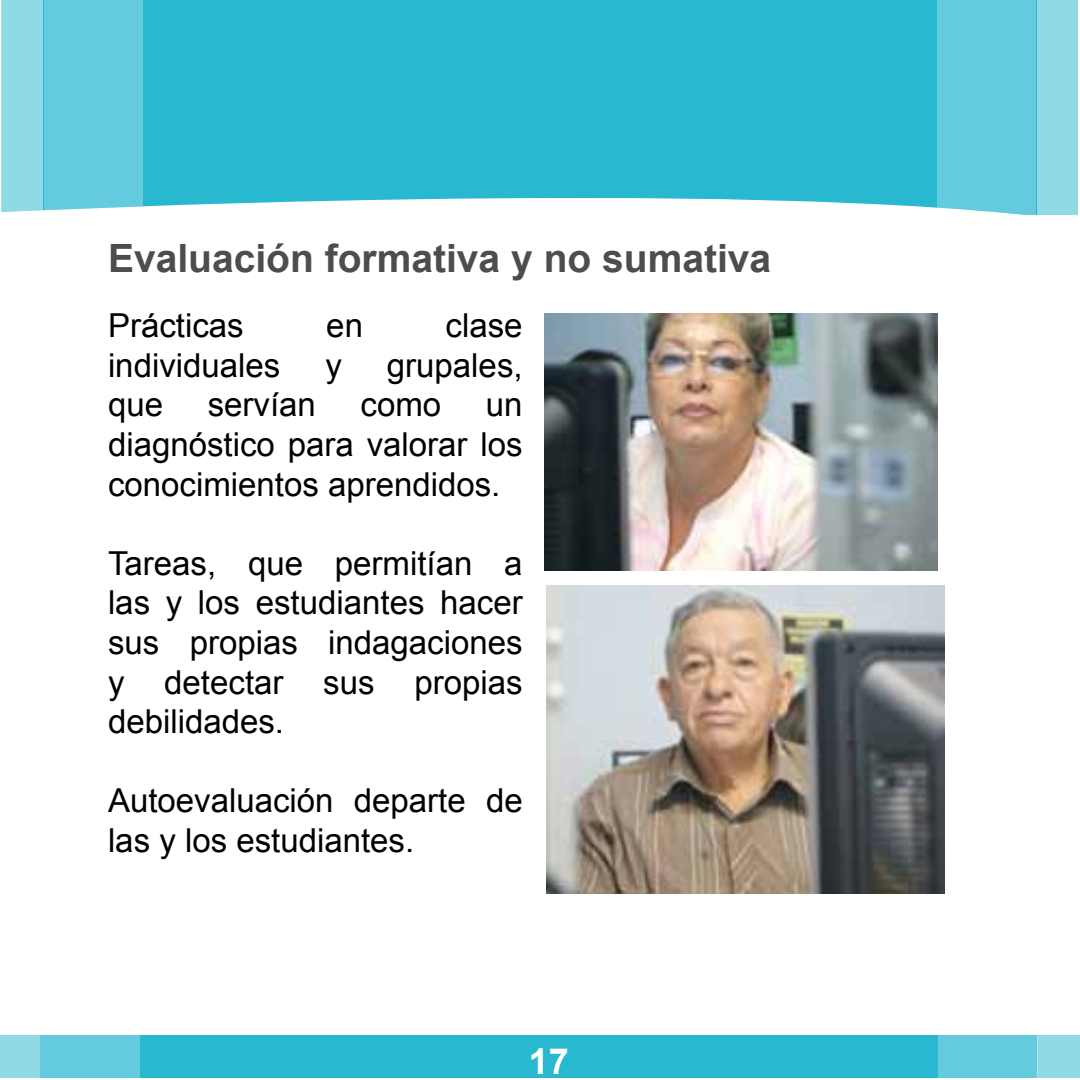
<style>
.page{position:relative;width:1080px;height:1080px;background:#fff}
.page>*{position:absolute;margin:0;border:0;box-sizing:border-box;transform-origin:0 0}
.t1{font:700 39px "Arial";color:#4d4d4f}
.t2{font:700 36px "Arial";color:#fff}
.t3{font:33px/39.6px "Arial";color:#000;text-align:justify}
</style>
<div class="page">
<div style="left:43px;top:0;width:994px;height:215px;background:#28b8d0"></div>
<div style="left:1037px;top:0;width:41px;height:215px;background:#90dae6"></div>
<div style="left:938px;top:0;width:98px;height:215px;background:#63cbdd"></div>
<div style="left:2px;top:0;width:41px;height:214px;background:#90dae6"></div>
<div style="left:44px;top:0;width:98px;height:214px;background:#63cbdd"></div>
<div style="left:0;top:1035px;width:1080px;height:43px;background:#28b8d0"></div>
<div style="left:0;top:1035px;width:40px;height:43px;background:#90dae6"></div>
<div style="left:40px;top:1035px;width:99px;height:43px;background:#63cbdd"></div>
<div style="left:1038px;top:1035px;width:42px;height:43px;background:#90dae6"></div>
<div style="left:938px;top:1035px;width:100px;height:43px;background:#63cbdd"></div>
<img style="left:545px;top:313px;width:392px;height:257px">
<img style="left:547px;top:585px;width:398px;height:309px">
<p class="t1" style="left:108px;top:233px;width:665px">Evaluación formativa y no sumativa</p>
<p class="t3" style="left:108px;top:306px;width:137px">Prácticas</p>
<p class="t3" style="left:326px;top:306px;width:38px">en</p>
<p class="t3" style="left:446px;top:306px;width:79px">clase</p>
<p class="t3" style="left:108px;top:346px;width:174px">individuales</p>
<p class="t3" style="left:325px;top:346px;width:18px">y</p>
<p class="t3" style="left:387px;top:346px;width:137px">grupales,</p>
<p class="t3" style="left:108px;top:385px;width:57px">que</p>
<p class="t3" style="left:208px;top:385px;width:110px">servían</p>
<p class="t3" style="left:361px;top:385px;width:82px">como</p>
<p class="t3" style="left:108px;top:385px;width:416px;text-indent:378px">un diagnóstico para valorar los conocimientos aprendidos.</p>
<p class="t3" style="left:108px;top:544px;width:416px">Tareas, que permitían a las y los estudiantes hacer sus propias indagaciones y detectar sus propias debilidades.</p>
<p class="t3" style="left:108px;top:781px;width:416px">Autoevaluación departe de las y los estudiantes.</p>
<p class="t2" style="left:529px;top:1037px;width:42px">17</p>
</div>
